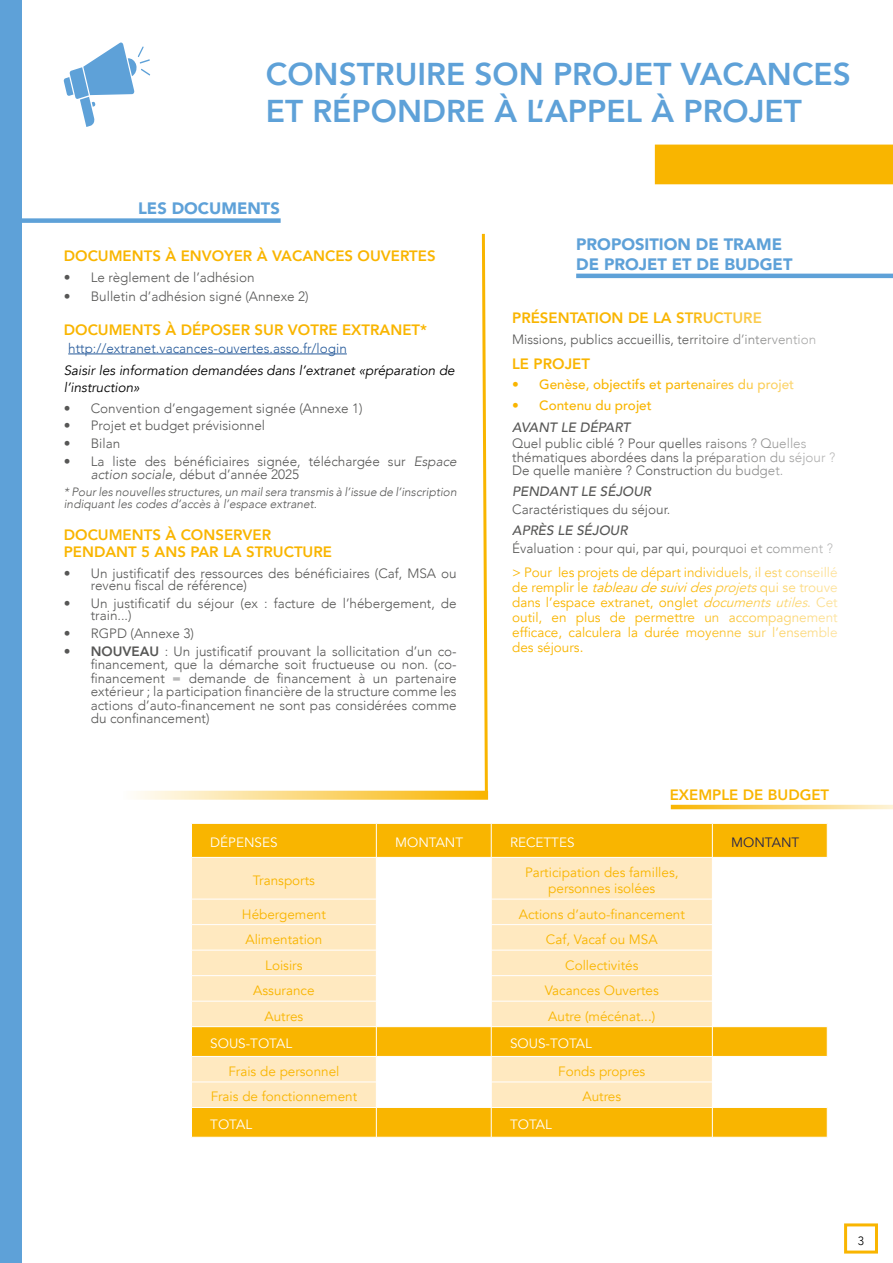
<style>
.page{position:relative;width:893px;height:1263px;background:#fff}
.page>*{position:absolute;margin:0;border:0;box-sizing:border-box;transform-origin:0 0}
.t1{font:800 31.5px/37.8px "Avenir";color:#5ea1d8}
.t2{font:900 16.5px/19.8px "Avenir";color:#5ea1d8}
.t3{font:800 15px/16.5px "Avenir";color:#f9b500}
.t4{font:300 13.5px/13.5px "Avenir";color:#575756}
.t5{font:13.5px/15px "Avenir";color:#f9b500;text-align:center}
.t6{font:italic 13.5px/16.5px "Avenir";color:#000}
.t7{font:500 13.5px "Avenir";color:#f9b500}
.t8{font:13.5px "Avenir";color:#fff}
.t9{font:300 13.5px "Avenir";color:#275b9b}
.t10{font:italic 500 13.5px "Avenir";color:#575756}
.t11{font:13.5px "Avenir";color:#24234d}
.t12{font:italic 300 12px/12px "Avenir";color:#575756}
.t13{font:300 12px "Avenir";color:#000}
.s1{font-style:italic}
.s2{font-weight:800}
</style>
<div class="page">
<div style="left:0;top:0;width:21px;height:1263px;background:#5ea1d8"></div>
<hr style="left:68px;top:354px;width:279px;height:1px;background:#275b9b">
<div style="left:192px;top:824px;width:635px;height:313px;background:#f9b500"></div>
<svg style="left:192px;top:858px;width:184px;height:249px;background:#fee2a9"></svg>
<svg style="left:377px;top:858px;width:450px;height:249px"></svg>
<hr style="left:376px;top:823px;width:1px;height:34px;background:#fff">
<hr style="left:491px;top:823px;width:1px;height:34px;background:#fff">
<hr style="left:712px;top:823px;width:1px;height:34px;background:#fff">
<hr style="left:191px;top:857px;width:185px;height:1px;background:#fff">
<hr style="left:376px;top:857px;width:115px;height:1px;background:#fff">
<hr style="left:376px;top:857px;width:1px;height:42px;background:#fff">
<hr style="left:491px;top:857px;width:221px;height:1px;background:#fff">
<hr style="left:491px;top:857px;width:1px;height:42px;background:#fff">
<hr style="left:712px;top:857px;width:115px;height:1px;background:#fff">
<hr style="left:712px;top:857px;width:1px;height:42px;background:#fff">
<hr style="left:191px;top:899px;width:185px;height:1px;background:#fff">
<hr style="left:376px;top:899px;width:115px;height:1px;background:#fff">
<hr style="left:491px;top:899px;width:221px;height:1px;background:#fff">
<hr style="left:712px;top:899px;width:115px;height:1px;background:#fff">
<hr style="left:191px;top:924px;width:185px;height:1px;background:#fff">
<hr style="left:376px;top:924px;width:115px;height:1px;background:#fff">
<hr style="left:491px;top:924px;width:221px;height:1px;background:#fff">
<hr style="left:712px;top:924px;width:115px;height:1px;background:#fff">
<hr style="left:191px;top:950px;width:185px;height:1px;background:#fff">
<hr style="left:376px;top:950px;width:115px;height:1px;background:#fff">
<hr style="left:491px;top:950px;width:221px;height:1px;background:#fff">
<hr style="left:712px;top:950px;width:115px;height:1px;background:#fff">
<hr style="left:191px;top:975px;width:185px;height:1px;background:#fff">
<hr style="left:376px;top:975px;width:115px;height:1px;background:#fff">
<hr style="left:491px;top:975px;width:221px;height:1px;background:#fff">
<hr style="left:712px;top:975px;width:115px;height:1px;background:#fff">
<hr style="left:191px;top:1001px;width:185px;height:1px;background:#fff">
<hr style="left:376px;top:1001px;width:115px;height:1px;background:#fff">
<hr style="left:491px;top:1001px;width:221px;height:1px;background:#fff">
<hr style="left:712px;top:1001px;width:115px;height:1px;background:#fff">
<hr style="left:191px;top:1026px;width:185px;height:1px;background:#fff">
<hr style="left:376px;top:1026px;width:115px;height:1px;background:#fff">
<hr style="left:491px;top:1026px;width:221px;height:1px;background:#fff">
<hr style="left:712px;top:1026px;width:115px;height:1px;background:#fff">
<hr style="left:191px;top:1056px;width:185px;height:1px;background:#fff">
<hr style="left:376px;top:1056px;width:115px;height:1px;background:#fff">
<hr style="left:491px;top:1056px;width:221px;height:1px;background:#fff">
<hr style="left:712px;top:1056px;width:115px;height:1px;background:#fff">
<hr style="left:191px;top:1082px;width:185px;height:1px;background:#fff">
<hr style="left:376px;top:1082px;width:115px;height:1px;background:#fff">
<svg style="left:376px;top:900px;width:1px;height:207px"></svg>
<hr style="left:491px;top:1082px;width:221px;height:1px;background:#fff">
<svg style="left:491px;top:900px;width:1px;height:207px"></svg>
<hr style="left:712px;top:1082px;width:115px;height:1px;background:#fff">
<svg style="left:712px;top:900px;width:1px;height:207px"></svg>
<svg style="left:827px;top:1027px;width:1px;height:29px"></svg>
<hr style="left:191px;top:1107px;width:185px;height:1px;background:#fff">
<hr style="left:376px;top:1107px;width:115px;height:1px;background:#fff">
<hr style="left:376px;top:1107px;width:1px;height:30px;background:#fff">
<hr style="left:491px;top:1107px;width:221px;height:1px;background:#fff">
<hr style="left:491px;top:1107px;width:1px;height:30px;background:#fff">
<hr style="left:712px;top:1107px;width:115px;height:1px;background:#fff">
<hr style="left:712px;top:1107px;width:1px;height:30px;background:#fff">
<div style="left:844px;top:1223px;width:34px;height:30px;border:3px solid #f9b500"></div>
<div style="left:655px;top:145px;width:238px;height:39px;background:#f9b500"></div>
<svg style="left:64px;top:42px;width:86px;height:85px"></svg>
<div style="left:21px;top:218px;width:260px;height:5px;background:#5ea1d8"></div>
<hr style="left:576px;top:274px;width:317px;height:4px;background:#5ea1d8">
<svg style="left:480px;top:233px;width:9px;height:565px"></svg>
<svg style="left:136px;top:791px;width:352px;height:9px;background:#fbd87c"></svg>
<svg style="left:671px;top:805px;width:222px;height:4px"></svg>
<h1 class="t1" style="left:266px;top:55px;width:587px">CONSTRUIRE SON PROJET VACANCES<br>ET RÉPONDRE À L’APPEL À PROJET</h1>
<p class="t2" style="left:138px;top:198px;width:143px">LES DOCUMENTS</p>
<p class="t3" style="left:64px;top:247px;width:373px">DOCUMENTS À ENVOYER À VACANCES OUVERTES</p>
<p class="t4" style="left:64px;top:270px;width:192px">• Le règlement de l’adhésion</p>
<p class="t4" style="left:64px;top:289px;width:246px">• Bulletin d’adhésion signé (Annexe 2)</p>
<p class="t3" style="left:64px;top:321px;width:365px">DOCUMENTS À DÉPOSER SUR VOTRE EXTRANET*</p>
<p class="t9" style="left:68px;top:340px;width:280px">http://extranet.vacances-ouvertes.asso.fr/login</p>
<p class="t6" style="left:64px;top:363px;width:392px">Saisir les information demandées dans l’extranet «préparation de l’instruction»</p>
<p class="t4" style="left:64px;top:401px;width:300px">• Convention d’engagement signée (Annexe 1)</p>
<p class="t4" style="left:64px;top:419px;width:203px">• Projet et budget prévisionnel</p>
<p class="t4" style="left:64px;top:437px;width:58px">• Bilan</p>
<p class="t4" style="left:91px;top:454px;width:367px;text-indent:-27px">• La liste des bénéficiaires signée, téléchargée sur <span class="s1">Espace action sociale</span>, début d’année 2025</p>
<p class="t12" style="left:64px;top:486px;width:394px">* Pour les nouvelles structures, un mail sera transmis à l’issue de l’inscription indiquant les codes d’accès à l’espace extranet.</p>
<p class="t3" style="left:64px;top:527px;width:270px">DOCUMENTS À CONSERVER<br>PENDANT 5 ANS PAR LA STRUCTURE</p>
<p class="t4" style="left:91px;top:567px;width:367px;line-height:12px;text-indent:-27px">• Un justificatif des ressources des bénéficiaires (Caf, MSA ou revenu fiscal de référence)</p>
<p class="t4" style="left:91px;top:597px;width:367px;line-height:12px;text-indent:-27px">• Un justificatif du séjour (ex : facture de l’hébergement, de train...)</p>
<p class="t4" style="left:64px;top:626px;width:132px">• RGPD (Annexe 3)</p>
<p class="t4" style="left:91px;top:644px;width:367px;text-align:justify;text-indent:-27px"><span class="s2">• NOUVEAU</span> : Un justificatif prouvant la sollicitation d’un co&shy;financement, que la démarche soit fructueuse ou non. (co&shy;financement = demande de financement à un partenaire extérieur ; la participation financière de la structure comme les actions d’auto-financement ne sont pas considérées comme du confinancement)</p>
<p class="t2" style="left:576px;top:234px;width:218px">PROPOSITION DE TRAME<br>DE PROJET ET DE BUDGET</p>
<p class="t3" style="left:512px;top:310px;width:251px">PRÉSENTATION DE LA STRUCTURE</p>
<p class="t4" style="left:512px;top:332px;width:306px">Missions, publics accueillis, territoire d’intervention</p>
<p class="t3" style="left:512px;top:355px;width:79px">LE PROJET</p>
<p class="t7" style="left:512px;top:373px;width:284px">• Genèse, objectifs et partenaires du projet</p>
<p class="t7" style="left:512px;top:393px;width:141px">• Contenu du projet</p>
<p class="t10" style="left:512px;top:419px;width:120px">AVANT LE DÉPART</p>
<p class="t4" style="left:512px;top:437px;width:325px">Quel public ciblé ? Pour quelles raisons ? Quelles thématiques abordées dans la préparation du séjour ?<br>De quelle manière ? Construction du budget.</p>
<p class="t10" style="left:512px;top:484px;width:141px">PENDANT LE SÉJOUR</p>
<p class="t4" style="left:512px;top:503px;width:160px">Caractéristiques du séjour.</p>
<p class="t10" style="left:512px;top:523px;width:117px">APRÈS LE SÉJOUR</p>
<p class="t4" style="left:512px;top:542px;width:322px">Évaluation : pour qui, par qui, pourquoi et comment ?</p>
<p class="t5" style="left:512px;top:565px;width:327px;text-align:justify">&gt; Pour les projets de départ individuels, il est conseillé d e re m p l i r l e <span class="s1">tableaudesuividesprojets</span>q u i s e t ro u v e dans l’espace extranet, onglet <span class="s1">documentsutiles</span>. Cet outil, en plus de permettre un accompagnement efficace, calculera la durée moyenne sur l’ensemble des séjours.</p>
<p class="t3" style="left:670px;top:786px;width:161px">EXEMPLE DE BUDGET</p>
<p class="t8" style="left:210px;top:834px;width:69px">DÉPENSES</p>
<p class="t8" style="left:395px;top:834px;width:70px">MONTANT</p>
<p class="t8" style="left:510px;top:834px;width:66px">RECETTES</p>
<p class="t11" style="left:731px;top:834px;width:70px">MONTANT</p>
<p class="t5" style="left:253px;top:873px;width:64px">Transports</p>
<p class="t5" style="left:525px;top:864px;width:155px;line-height:16.2px">Participation des familles, personnes isolées</p>
<p class="t5" style="left:242px;top:907px;width:85px">Hébergement</p>
<p class="t5" style="left:519px;top:907px;width:168px">Actions d’auto-financement</p>
<p class="t5" style="left:245px;top:932px;width:78px">Alimentation</p>
<p class="t5" style="left:546px;top:932px;width:113px">Caf, Vacaf ou MSA</p>
<p class="t5" style="left:265px;top:958px;width:39px">Loisirs</p>
<p class="t5" style="left:565px;top:958px;width:75px">Collectivités</p>
<p class="t5" style="left:253px;top:983px;width:63px">Assurance</p>
<p class="t5" style="left:545px;top:983px;width:116px">Vacances Ouvertes</p>
<p class="t5" style="left:265px;top:1009px;width:40px">Autres</p>
<p class="t5" style="left:548px;top:1009px;width:109px">Autre (mécénat...)</p>
<p class="t8" style="left:210px;top:1035px;width:83px">SOUS-TOTAL</p>
<p class="t8" style="left:510px;top:1035px;width:83px">SOUS-TOTAL</p>
<p class="t5" style="left:228px;top:1064px;width:112px">Frais de personnel</p>
<p class="t5" style="left:558px;top:1064px;width:89px">Fonds propres</p>
<p class="t5" style="left:211px;top:1089px;width:148px">Frais de fonctionnement</p>
<p class="t5" style="left:582px;top:1089px;width:40px">Autres</p>
<p class="t8" style="left:210px;top:1116px;width:43px">TOTAL</p>
<p class="t8" style="left:510px;top:1116px;width:43px">TOTAL</p>
<p class="t13" style="left:858px;top:1234px;width:8px">3</p>
</div>
